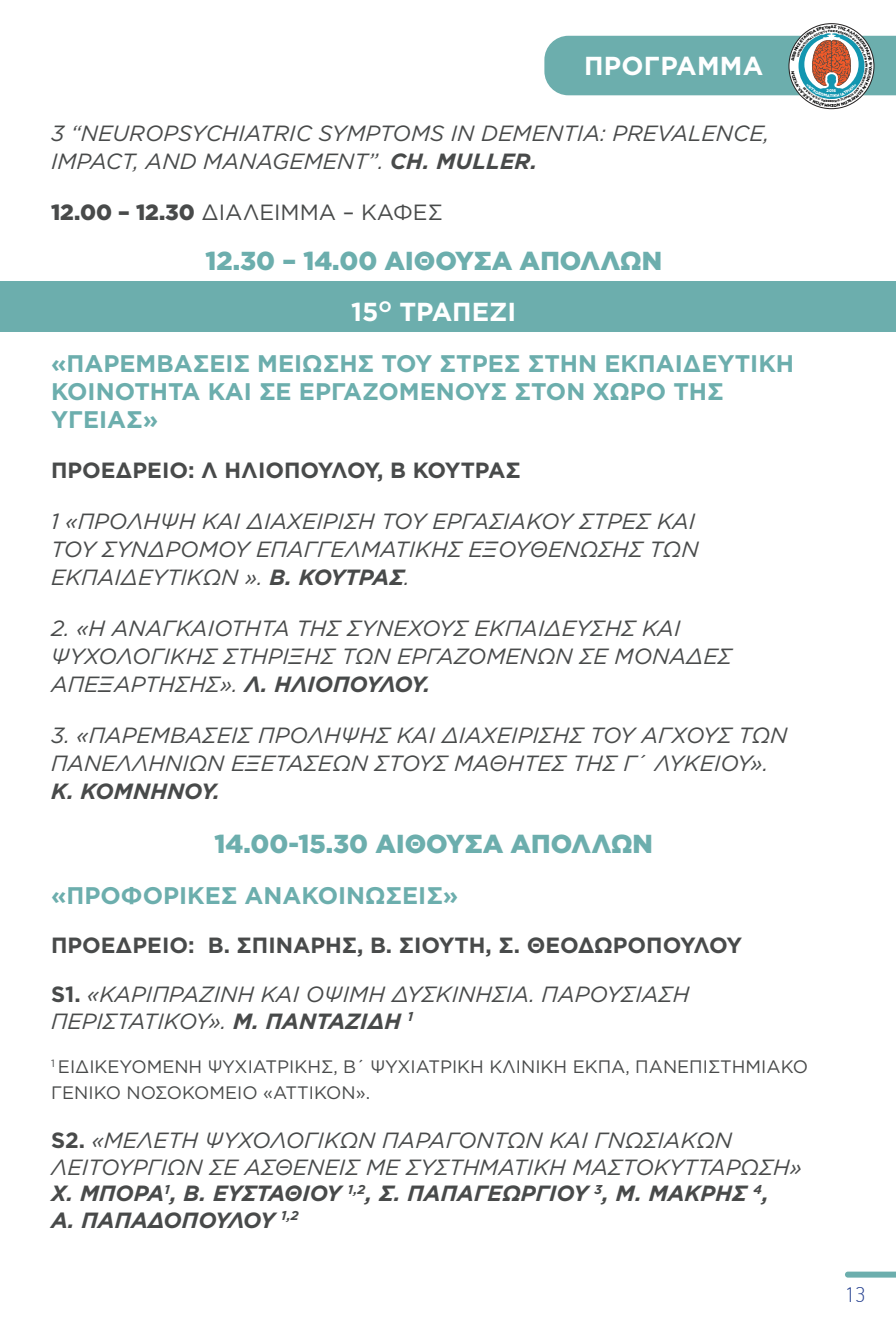
<style>
.page{position:relative;width:896px;height:1333px;background:#fff}
.page>*{position:absolute;margin:0;border:0;box-sizing:border-box;transform-origin:0 0}
.t1{font:900 26px/50.6px "Gotham Greek";color:#6caead;text-align:center}
.t2{font:700 26px "Gotham Greek";letter-spacing:.01em;color:#fff}
.t3{font:700 24px/28px "Gotham Greek";color:#6caead}
.t4{font:100 24px "PF Handbook Pro";color:#25408f}
.t5{font:italic 22px/28px "Gotham Greek";color:#484a4a}
.t6{font:700 22px "Gotham Greek";color:#484a4a}
.t7{font:22px "Gotham Greek";color:#484a4a}
.t8{font:italic 700 22px "Gotham Greek";color:#484a4a}
.t9{font:18px/26.4px "Gotham Greek";color:#484a4a}
.t10{font:900 4px "Gotham Greek";color:#fff}
.s1{font-weight:700}
.s2{font-weight:900}
.s3{font-weight:700;color:#fff}
.s4{font-weight:700;font-style:normal}
</style>
<div class="page">
<svg style="left:845px;top:1271px;width:51px;height:6px"></svg>
<div style="left:0;top:282px;width:896px;height:50px;background:#6caead"></div>
<svg style="left:544px;top:25px;width:352px;height:82px"></svg>
<p class="t2" style="left:584px;top:50px;width:180px">ΠΡΟΓΡΑΜΜΑ</p>
<p class="t5" style="left:51px;top:119px;width:720px">3 “NEUROPSYCHIATRIC SYMPTOMS IN DEMENTIA: PREVALENCE,<br>IMPACT, AND MANAGEMENT”. <span class="s1">CH. MULLER.</span></p>
<p class="t7" style="left:51px;top:200px;width:393px"><span class="s2">12.00 – 12.30</span> ΔΙΆΛΕΙΜΜΑ – ΚΑΦΈΣ</p>
<p class="t1" style="left:205px;top:235px;width:458px">12.30 – 14.00 ΑΊΘΟΥΣΑ ΑΠΟΛΛΩΝ<br><span class="s3">15</span><sup>Ο</sup> <span class="s3">ΤΡΑΠΈΖΙ</span></p>
<p class="t3" style="left:51px;top:348px;width:740px">«ΠΑΡΕΜΒΆΣΕΙΣ ΜΕΊΩΣΗΣ ΤΟΥ ΣΤΡΕΣ ΣΤΗΝ ΕΚΠΑΙΔΕΥΤΙΚΉ<br>ΚΟΙΝΌΤΗΤΑ ΚΑΙ ΣΕ ΕΡΓΑΖΌΜΕΝΟΥΣ ΣΤΟΝ ΧΏΡΟ ΤΗΣ<br>ΥΓΕΊΑΣ»</p>
<p class="t6" style="left:51px;top:458px;width:471px">ΠΡΟΕΔΡΕΙΟ: Λ ΗΛΙΟΠΟΎΛΟΥ, Β ΚΟΎΤΡΑΣ</p>
<p class="t5" style="left:51px;top:507px;width:649px">1 «ΠΡΌΛΗΨΗ ΚΑΙ ΔΙΑΧΕΊΡΙΣΗ ΤΟΥ ΕΡΓΑΣΙΑΚΟΎ ΣΤΡΕΣ ΚΑΙ<br>ΤΟΥ ΣΥΝΔΡΌΜΟΥ ΕΠΑΓΓΕΛΜΑΤΙΚΉΣ ΕΞΟΥΘΈΝΩΣΗΣ ΤΩΝ<br>ΕΚΠΑΙΔΕΥΤΙΚΏΝ ». <span class="s1">Β. ΚΟΎΤΡΑΣ</span>.</p>
<p class="t5" style="left:51px;top:614px;width:682px">2. «Η ΑΝΑΓΚΑΙΌ ΤΗΤΑ ΤΗΣ ΣΥΝΕΧΟΎΣ ΕΚΠΑΊΔΕΥΣΗΣ ΚΑΙ<br>ΨΥΧΟΛΟΓΙΚΉΣ ΣΤΉΡΙΞΗΣ ΤΩΝ ΕΡΓΑΖΟΜΕΝΩΝ ΣΕ ΜΟΝΆΔΕΣ<br>ΑΠΕΞΆΡΤΗΣΗΣ». <span class="s1">Λ. ΗΛΙΟΠΟΎΛΟΥ.</span></p>
<p class="t5" style="left:51px;top:720px;width:738px">3. «ΠΑΡΕΜΒΆΣΕΙΣ ΠΡΌΛΗΨΗΣ ΚΑΙ ΔΙΑΧΕΊΡΙΣΉΣ ΤΟΥ ΆΓΧΟΥΣ ΤΩΝ<br>ΠΑΝΕΛΛΗΝΊΩΝ ΕΞΕΤΆΣΕΩΝ ΣΤΟΥΣ ΜΑΘΗΤΈΣ ΤΗΣ Γ΄ ΛΥΚΕΊΟΥ».</p>
<p class="t8" style="left:51px;top:778px;width:171px">Κ. ΚΟΜΝΗΝΟΎ.</p>
<p class="t1" style="left:215px;top:817px;width:440px">14.00-15.30 ΑΊΘΟΥΣΑ ΑΠΟΛΛΩΝ</p>
<p class="t3" style="left:51px;top:880px;width:409px">«ΠΡΟΦΟΡΙΚΕΣ ΑΝΑΚΟΙΝΩΣΕΙΣ»</p>
<p class="t6" style="left:51px;top:932px;width:693px">ΠΡΟΕΔΡΕΙΟ: Β. ΣΠΙΝΆΡΗΣ, Β. ΣΙΟΎΤΗ, Σ. ΘΕΟΔΩΡΟΠΟΎΛΟΥ</p>
<p class="t5" style="left:51px;top:981px;width:639px;line-height:26.4px"><span class="s4">S1.</span> «ΚΑΡΙΠΡΑΖΊΝΗ ΚΑΙ ΌΨΙΜΗ ΔΥΣΚΙΝΗΣΊΑ. ΠΑΡΟΥΣΊΑΣΗ<br>ΠΕΡΙΣΤΑΤΙΚΟΎ». <span class="s1">Μ. ΠΑΝΤΑΖΊΔH</span> <sup>1</sup></p>
<p class="t9" style="left:51px;top:1053px;width:756px"><sup>1</sup> ΕΙΔΙΚΕΥΌΜΕΝΗ ΨΥΧΙΑΤΡΙΚΉΣ, Β΄ ΨΥΧΙΑΤΡΙΚΉ ΚΛΙΝΙΚΉ ΕΚΠΑ, ΠΑΝΕΠΙΣΤΗΜΙΑΚΌ<br>ΓΕΝΙΚΌ ΝΟΣΟΚΟΜΕΊΟ «ΑΤΤΙΚΟΝ».</p>
<p class="t5" style="left:51px;top:1127px;width:752px;line-height:26.4px"><span class="s4">S2.</span> «ΜΕΛΈΤΗ ΨΥΧΟΛΟΓΙΚΏΝ ΠΑΡΑΓΌΝΤΩΝ ΚΑΙ ΓΝΩΣΙΑΚΏΝ ΛΕΙΤΟΥΡΓΙΏ Ν ΣΕ ΑΣΘΕΝΕΊΣ ΜΕ ΣΥΣΤΗΜΑΤΙΚΉ ΜΑΣΤΟΚΥΤΤΆΡΩΣΗ» <span class="s1">Χ. ΜΠΟΡΑ</span><sup>1</sup><span class="s1">, Β. ΕΥΣΤΑΘΙΟΥ</span> <sup>1,2</sup><span class="s1">, Σ. ΠΑΠΑΓΕΩΡΓΙΟΥ</span> <sup>3</sup><span class="s1">, Μ. ΜΑΚΡΗΣ</span> <sup>4</sup><span class="s1">,<br>Α. ΠΑΠΑΔΟΠΟΥΛΟΥ</span> <sup>1,2</sup></p>
<p class="t10" style="left:826px;top:88px;width:11px">2016</p>
<p class="t4" style="left:845px;top:1279px;width:23px">13</p>
</div>
